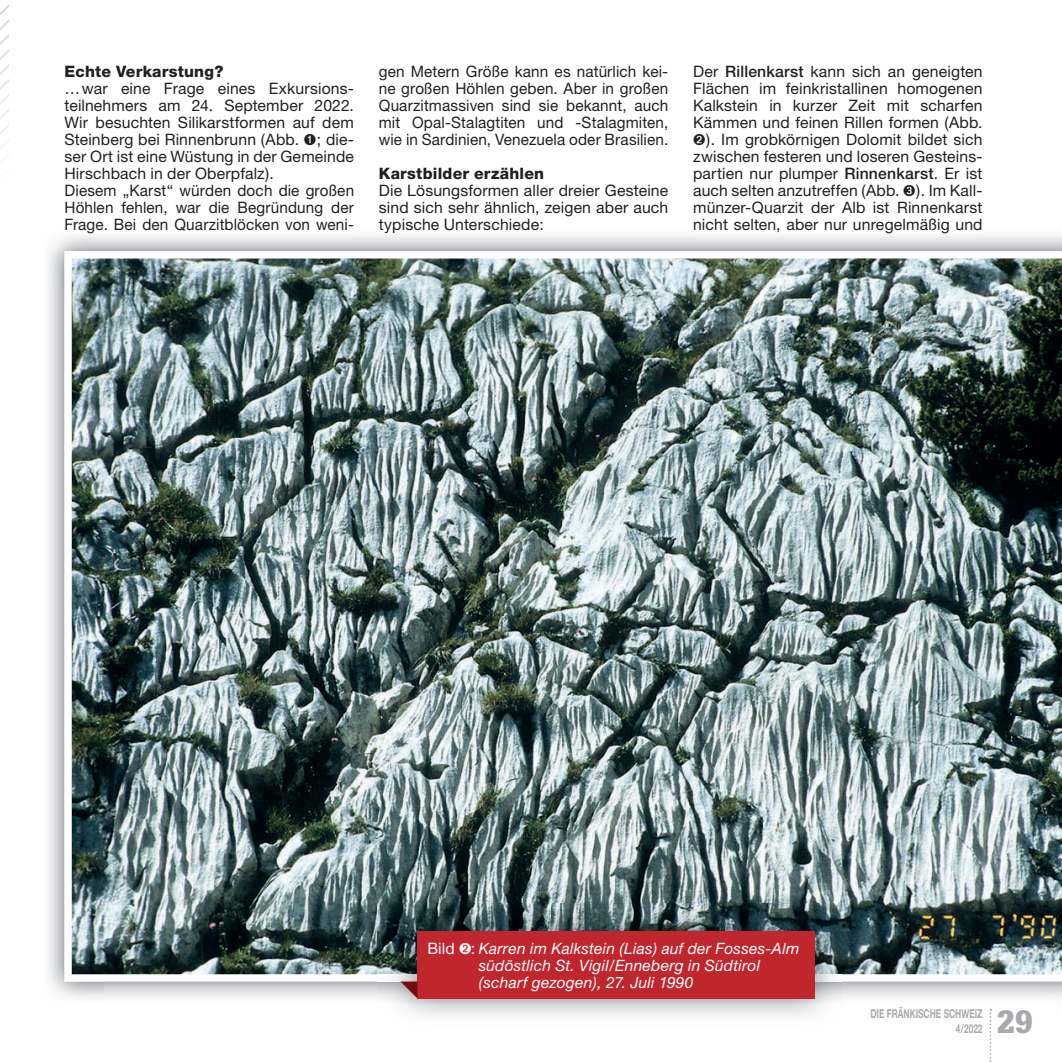
<style>
.page{position:relative;width:1062px;height:1062px;background:#fff}
.page>*{position:absolute;margin:0;border:0;box-sizing:border-box;transform-origin:0 0}
.t1{font:900 31.5px "Glypha";color:#a8a9ad}
.t2{font:15.75px/17px "Helvetica Neue";letter-spacing:.01em;color:#231f20}
.t3{font:800 15.75px "Helvetica Neue";letter-spacing:.015em;color:#231f20}
.t4{font:italic 15.58px/16.8px "Helvetica Neue";letter-spacing:.015em;color:#fff}
.t5{font:700 12.25px/14.7px "Helvetica Neue CE";color:#a8a9ad;text-align:right;scale:.68 1}
.s1{font-weight:500}
.s2{font-style:normal;font-size:15.75px}
</style>
<div class="page">
<svg style="left:0;top:4px;width:9px;height:145px"></svg>
<svg style="left:989px;top:1009px;width:2px;height:53px"></svg>
<img style="left:64px;top:251px;width:998px;height:730px">
<img style="left:378px;top:903px;width:464px;height:114px">
<div style="left:417px;top:930px;width:397px;height:68px;background:#c0262d"></div>
<svg style="left:400px;top:981px;width:17px;height:17px"></svg>
<p class="t3" style="left:64px;top:62px;width:161px">Echte Verkarstung?</p>
<p class="t2" style="left:64px;top:80px;width:291px">…war eine Frage eines Exkursions&shy;teilnehmers am 24. September 2022.<br>Wir besuchten Silikarstformen auf dem Steinberg bei Rinnenbrunn (Abb. ; die&shy;ser Ort ist eine Wüstung in der Gemeinde Hirschbach in der Oberpfalz).<br>Diesem „Karst“ würden doch die großen Höhlen fehlen, war die Begründung der Frage. Bei den Quarzitblöcken von weni-</p>
<p class="t2" style="left:379px;top:63px;width:291px;text-align:justify">gen Metern Größe kann es natürlich kei&shy;ne großen Höhlen geben. Aber in großen Quarzitmassiven sind sie bekannt, auch mit Opal-Stalagtiten und -Stalagmiten, wie in Sardinien, Venezuela oder Brasilien.</p>
<p class="t3" style="left:379px;top:164px;width:167px">Karstbilder erzählen</p>
<p class="t2" style="left:379px;top:181px;width:291px">Die Lösungsformen aller dreier Gesteine sind sich sehr ähnlich, zeigen aber auch</p>
<p class="t2" style="left:693px;top:63px;width:291px;text-align:right">Der <span class="s1">Rillenkarst</span> kann sich an geneigten Flächen im feinkristallinen homogenen Kalkstein in kurzer Zeit mit scharfen Kämmen und feinen Rillen formen (Abb. ). Im grobkörnigen Dolomit bildet sich zwischen festeren und loseren Gesteins&shy;partien nur plumper <span class="s1">Rinnenkarst</span>. Er ist auch selten anzutreffen (Abb. ). Im Kall&shy;münzer-Quarzit der Alb ist Rinnenkarst</p>
<p class="t2" style="left:379px;top:215px;width:167px">typische Unterschiede:</p>
<p class="t2" style="left:693px;top:215px;width:291px">nicht selten, aber nur unregelmäßig und</p>
<p class="t4" style="left:479px;top:939px;width:322px;text-indent:-51px"><span class="s2">Bild :</span> Karren im Kalkstein (Lias) auf der Fosses-Alm südöstlich St. Vigil/Enneberg in Südtirol (scharf gezogen), 27. Juli 1990</p>
<p class="t5" style="left:870px;top:1006px;width:166px">DIE FRÄNKISCHE SCHWEIZ<br>2/2022</p>
<p class="t5" style="left:955px;top:1021px;width:8px">4</p>
<h1 class="t1" style="left:997px;top:1002px;width:37px">29</h1>
</div>
